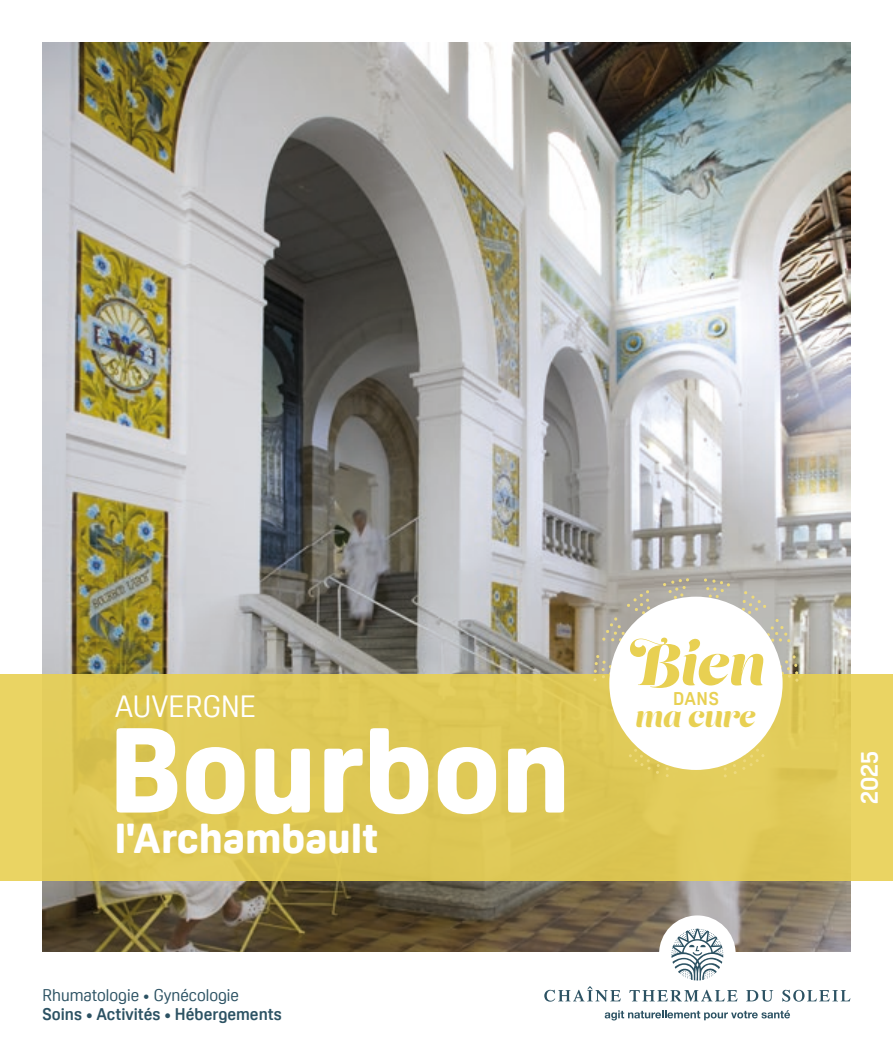
<style>
.page{position:relative;width:893px;height:1063px;background:#fff}
.page>*{position:absolute;margin:0;border:0;box-sizing:border-box;transform-origin:0 0}
.t1{font:800 118.5px "Oscine";color:#fff}
.t2{font:58.5px "Lust Script";color:#e8d052}
.t3{font:800 40.8px "Oscine";color:#fff}
.t4{font:30px "Oscine";color:#fff}
.t5{font:30px "Lust Script";color:#e8d052}
.t6{font:700 24.75px "Oscine";color:#fff}
.t7{font:700 18px "Oscine";color:#e8d052}
.t8{font:700 16.5px/19.5px "Oscine";color:#2c5263}
.s1{font-weight:400}
</style>
<div class="page">
<img style="left:43px;top:43px;width:807px;height:909px">
<div style="left:0;top:674px;width:893px;height:206px;background:linear-gradient(to right,#dfc956,#e0ca58)"></div>
<svg style="left:778px;top:655px;width:20px;height:27px"></svg>
<svg style="left:740px;top:591px;width:51px;height:52px;background:#bcbaaf"></svg>
<svg style="left:704px;top:578px;width:26px;height:26px"></svg>
<svg style="left:663px;top:578px;width:26px;height:25px"></svg>
<svg style="left:602px;top:590px;width:50px;height:52px;background:#afaa9d"></svg>
<svg style="left:593px;top:655px;width:21px;height:26px"></svg>
<svg style="left:724px;top:745px;width:40px;height:32px"></svg>
<svg style="left:629px;top:745px;width:40px;height:32px"></svg>
<div style="left:609px;top:597px;width:174px;height:173px;background:#fff;border-radius:50%"></div>
<div style="left:659px;top:915px;width:77px;height:77px;background:#fff;border-radius:50%"></div>
<svg style="left:544px;top:986px;width:77px;height:16px"></svg>
<svg style="left:629px;top:990px;width:109px;height:12px"></svg>
<svg style="left:746px;top:990px;width:27px;height:12px"></svg>
<svg style="left:782px;top:990px;width:68px;height:12px"></svg>
<svg style="left:605px;top:1010px;width:185px;height:10px"></svg>
<svg style="left:671px;top:929px;width:52px;height:52px"></svg>
<p class="t4" style="left:115px;top:689px;width:143px">AUVERGNE</p>
<p class="t1" style="left:108px;top:703px;width:463px">Bourbon</p>
<p class="t3" style="left:115px;top:816px;width:265px">l'Archambault</p>
<p class="t8" style="left:43px;top:985px;width:241px"><span class="s1">Rhumatologie • Gynécologie<br></span>Soins • Activités • Hébergements</p>
<p class="t2" style="left:626px;top:627px;width:140px">Bien</p>
<p class="t7" style="left:673px;top:688px;width:47px">DANS</p>
<p class="t5" style="left:636px;top:698px;width:121px">ma cure</p>
<p class="t6" style="left:855px;top:804px;width:55px;rotate:-90deg">2025</p>
</div>
